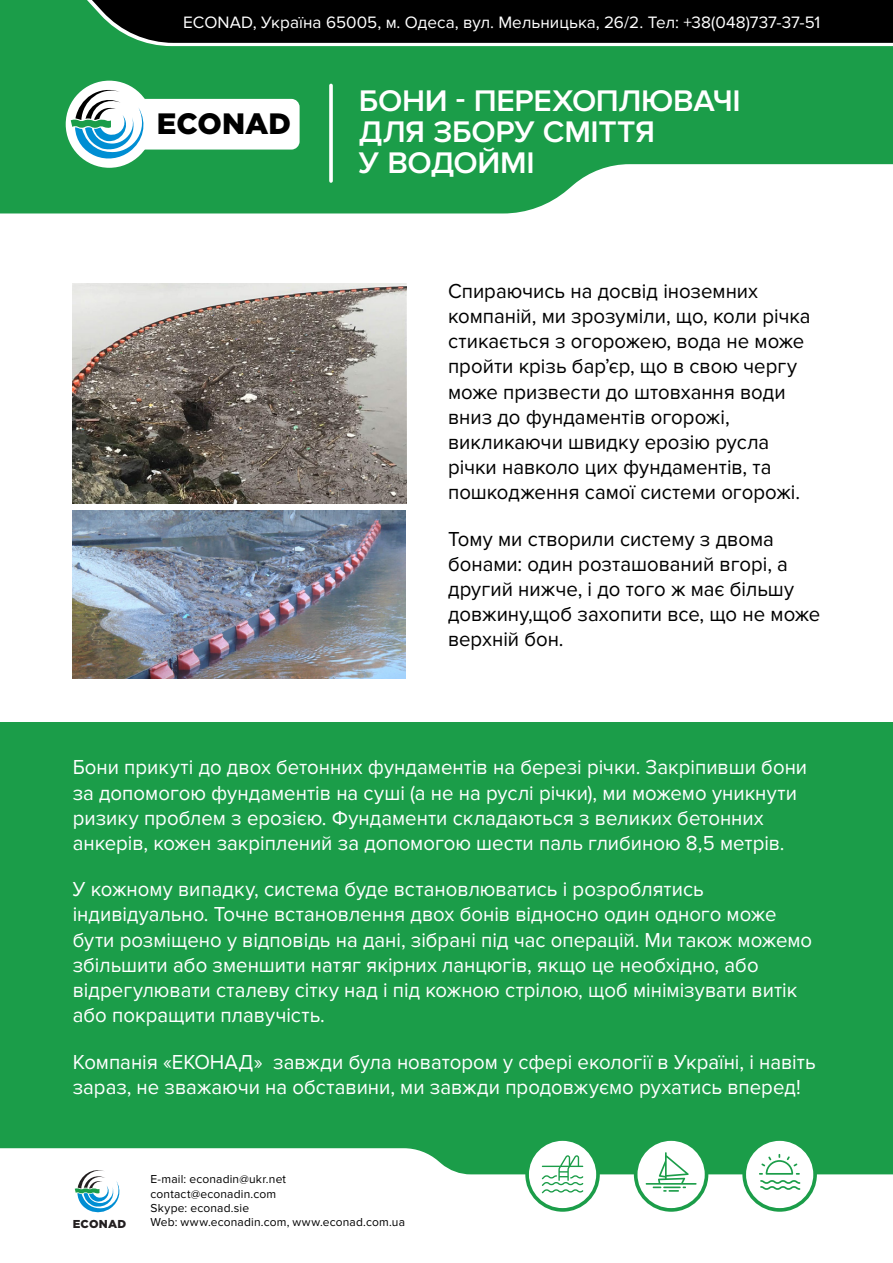
<style>
.page{position:relative;width:893px;height:1263px;background:#fff}
.page>*{position:absolute;margin:0;border:0;box-sizing:border-box;transform-origin:0 0}
.t1{font:600 30.9px/30.9px "Proxima Nova";letter-spacing:-.01em;color:#fff}
.t2{font:900 29.4px "Gotham Pro";color:#000}
.t3{font:21px/25.2px "Proxima Nova";color:#fff}
.t4{font:21px/25.2px "Proxima Nova";color:#000}
.t5{font:17.1px "Proxima Nova";color:#fff}
.t6{font:12px/14.4px "Proxima Nova";letter-spacing:.015em;color:#000}
.t7{font:900 11.55px "Gotham Pro";letter-spacing:.02em;color:#231f20}
</style>
<div class="page">
<div style="left:0;top:722px;width:893px;height:541px;background:#1b9d49"></div>
<svg style="left:0;top:0;width:893px;height:213px;background:#2e894e"></svg>
<svg style="left:0;top:1148px;width:893px;height:115px;background:#eef7f1"></svg>
<svg style="left:525px;top:1140px;width:75px;height:72px"></svg>
<svg style="left:634px;top:1140px;width:74px;height:72px"></svg>
<svg style="left:742px;top:1140px;width:75px;height:72px"></svg>
<svg style="left:329px;top:85px;width:4px;height:96px"></svg>
<svg style="left:75px;top:1167px;width:48px;height:46px;background:#b9d9e2"></svg>
<div style="left:66px;top:81px;width:87px;height:87px;background:#fff;border-radius:50%"></div>
<svg style="left:71px;top:85px;width:229px;height:76px"></svg>
<img style="left:73px;top:284px;width:333px;height:219px">
<img style="left:73px;top:510px;width:333px;height:168px">
<p class="t5" style="left:183px;top:12px;width:638px">ECONAD, Україна 65005, м. Одеса, вул. Мельницька, 26/2. Тел: +38(048)737-37-51</p>
<h2 class="t2" style="left:157px;top:107px;width:136px">ECONAD</h2>
<h1 class="t1" style="left:359px;top:86px;width:383px">БОНИ - ПЕРЕХОПЛЮВАЧІ<br>ДЛЯ ЗБОРУ СМІТТЯ<br>У ВОДОЙМІ</h1>
<p class="t4" style="left:448px;top:279px;width:364px">Спираючись на досвід іноземних компаній, ми зрозуміли, що, коли річка стикається з огорожею, вода не може пройти крізь бар’єр, що в свою чергу може призвести до штовхання води вниз до фундаментів огорожі, викликаючи швидку ерозію русла річки навколо цих фундаментів, та пошкодження самої системи огорожі.</p>
<p class="t4" style="left:448px;top:526px;width:374px">Тому ми створили систему з двома бонами: один розташований вгорі, а другий нижче, і до того ж має більшу довжину,щоб захопити все, що не може верхній бон.</p>
<p class="t3" style="left:73px;top:755px;width:736px">Бони прикуті до двох бетонних фундаментів на березі річки. Закріпивши бони за допомогою фундаментів на суші (а не на руслі річки), ми можемо уникнути ризику проблем з ерозією. Фундаменти складаються з великих бетонних анкерів, кожен закріплений за допомогою шести паль глибиною 8,5 метрів.</p>
<p class="t3" style="left:73px;top:877px;width:741px">У кожному випадку, система буде встановлюватись і розроблятись індивідуально. Точне встановлення двох бонів відносно один одного може бути розміщено у відповідь на дані, зібрані під час операцій. Ми також можемо збільшити або зменшити натяг якірних ланцюгів, якщо це необхідно, або відрегулювати сталеву сітку над і під кожною стрілою, щоб мінімізувати витік або покращити плавучість.</p>
<p class="t3" style="left:73px;top:1049px;width:744px">Компанія «ЕКОНАД» завжди була новатором у сфері екології в Україні, і навіть зараз, не зважаючи на обставини, ми завжди продовжуємо рухатись вперед!</p>
<p class="t6" style="left:150px;top:1172px;width:137px">E-mail: econadin@ukr.net contact@econadin.com<br>Skype: econad.sie</p>
<p class="t7" style="left:73px;top:1217px;width:55px">ECONAD</p>
<p class="t6" style="left:150px;top:1215px;width:256px">Web: www.econadin.com, www.econad.com.ua</p>
</div>
